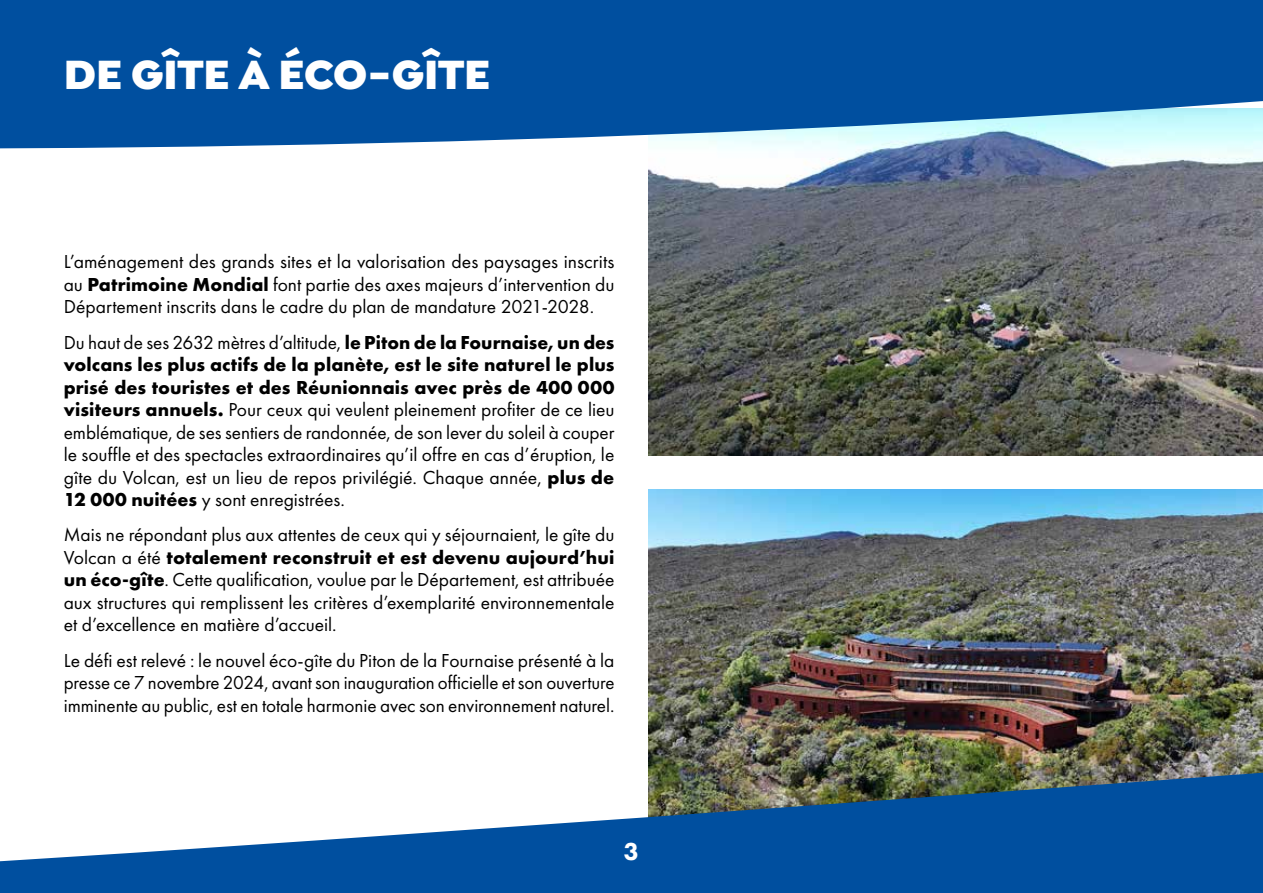
<style>
.page{position:relative;width:1263px;height:893px;background:#fff}
.page>*{position:absolute;margin:0;border:0;box-sizing:border-box;transform-origin:0 0}
.t1{font:900 43.5px "Isidora Sans";letter-spacing:-.015em;color:#fff}
.t2{font:800 25.5px "Futura PT";color:#fff}
.t3{font:19.5px/22.5px "Futura PT";color:#000;text-align:justify}
.s1{font-weight:700}
</style>
<div class="page">
<img style="left:648px;top:155px;width:615px;height:300px">
<img style="left:648px;top:489px;width:615px;height:257px">
<svg style="left:0;top:0;width:1263px;height:155px;background:#2066ab"></svg>
<svg style="left:0;top:746px;width:1263px;height:147px;fill:#004f9f"></svg>
<h1 class="t1" style="left:64px;top:47px;width:428px">DE GÎTE À ÉCO-GÎTE</h1>
<p class="t3" style="left:64px;top:250px;width:552px">L’aménagement des grands sites et la valorisation des paysages inscrits au <span class="s1">Patrimoine Mondial</span> font partie des axes majeurs d’intervention du Département inscrits dans le cadre du plan de mandature 2021-2028.</p>
<p class="t3" style="left:64px;top:331px;width:552px">Du haut de ses 2632 mètres d’altitude, <span class="s1">le Piton de la Fournaise, un des volcans les plus actifs de la planète, est le site naturel le plus prisé des touristes et des Réunionnais avec près de 400 000 visiteurs annuels.</span> Pour ceux qui veulent pleinement profiter de ce lieu emblématique, de ses sentiers de randonnée, de son lever du soleil à couper le souffle et des spectacles extraordinaires qu’il offre en cas d’éruption, le gîte du Volcan, est un lieu de repos privilégié. Chaque année, <span class="s1">plus de 12 000 nuitées</span> y sont enregistrées.</p>
<p class="t3" style="left:64px;top:523px;width:552px">Mais ne répondant plus aux attentes de ceux qui y séjournaient, le gîte du Volcan a été <span class="s1">totalement reconstruit et est devenu aujourd’hui un éco-gîte</span>. Cette qualification, voulue par le Département, est attribuée aux structures qui remplissent les critères d’exemplarité environnementale et d’excellence en matière d’accueil.</p>
<p class="t3" style="left:64px;top:649px;width:552px">Le défi est relevé : le nouvel éco-gîte du Piton de la Fournaise présenté à la presse ce 7 novembre 2024, avant son inauguration officielle et son ouverture imminente au public, est en totale harmonie avec son environnement naturel.</p>
<h2 class="t2" style="left:624px;top:836px;width:17px">3</h2>
</div>
